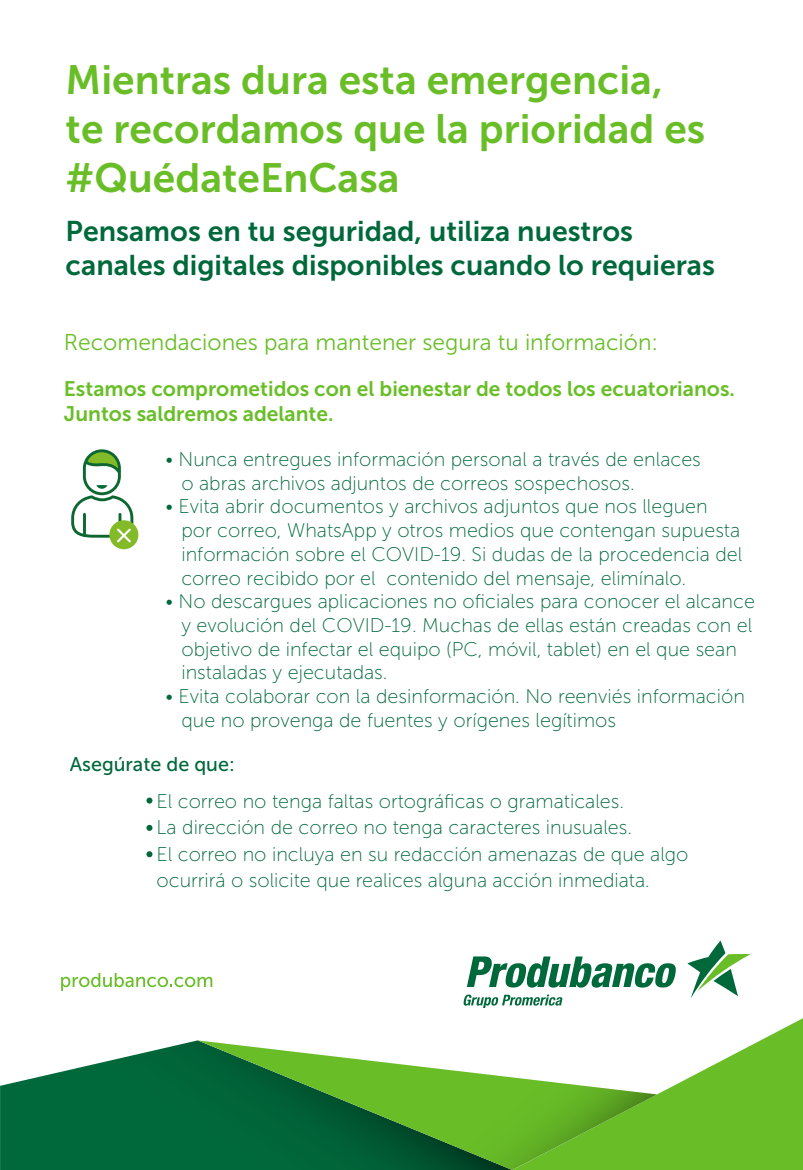
<style>
.page{position:relative;width:803px;height:1170px;background:#fff}
.page>*{position:absolute;margin:0;border:0;box-sizing:border-box;transform-origin:0 0}
.t1{font:40.75px/48.9px "Museo Sans 700";color:#69be28}
.t2{font:28.38px/34.1px "Museo Sans 700";color:#00693c}
.t3{font:22.75px "Museo Sans 300";color:#69be28}
.t4{font:21px/25.2px "Museo Sans 700";color:#69be28}
.t5{font:19.75px/23.8px "Museo Sans 100";color:#00693c}
.t6{font:19.75px "Museo Sans 500";color:#00693c}
</style>
<div class="page">
<svg style="left:657px;top:1018px;width:146px;height:151px;fill:#69be28"></svg>
<svg style="left:0;top:1040px;width:198px;height:129px;fill:#00693c"></svg>
<svg style="left:198px;top:1040px;width:459px;height:129px"></svg>
<svg style="left:61px;top:973px;width:151px;height:17px"></svg>
<svg style="left:467px;top:956px;width:209px;height:31px"></svg>
<svg style="left:463px;top:994px;width:99px;height:13px"></svg>
<svg style="left:687px;top:940px;width:63px;height:58px"></svg>
<svg style="left:146px;top:797px;width:6px;height:6px"></svg>
<svg style="left:146px;top:824px;width:6px;height:6px"></svg>
<svg style="left:146px;top:851px;width:6px;height:6px"></svg>
<div style="left:109px;top:520px;width:29px;height:29px;background:#82bb27;border-radius:50%"></div>
<svg style="left:71px;top:449px;width:62px;height:93px"></svg>
<h1 class="t1" style="left:66px;top:55px;width:641px">Mientras dura esta emergencia, te recordamos que la prioridad es #QuédateEnCasa</h1>
<h2 class="t2" style="left:66px;top:214px;width:651px">Pensamos en tu seguridad, utiliza nuestros canales digitales disponibles cuando lo requieras</h2>
<p class="t3" style="left:64px;top:330px;width:596px">Recomendaciones para mantener segura tu información:</p>
<p class="t4" style="left:64px;top:376px;width:672px">Estamos comprometidos con el bienestar de todos los ecuatorianos.<br>Juntos saldremos adelante.</p>
<p class="t5" style="left:181px;top:447px;width:521px;text-indent:-16px">• Nunca entregues información personal a través de enlaces o abras archivos adjuntos de correos sospechosos.</p>
<p class="t5" style="left:181px;top:495px;width:562px;text-indent:-16px">• Evita abrir documentos y archivos adjuntos que nos lleguen por correo, WhatsApp y otros medios que contengan supuesta información sobre el COVID-19. Si dudas de la procedencia del correo recibido por el contenido del mensaje, elimínalo.</p>
<p class="t5" style="left:181px;top:589px;width:575px;text-indent:-16px">• No descargues aplicaciones no oficiales para conocer el alcance y evolución del COVID-19. Muchas de ellas están creadas con el objetivo de infectar el equipo (PC, móvil, tablet) en el que sean instaladas y ejecutadas.</p>
<p class="t5" style="left:181px;top:684px;width:565px;text-indent:-16px">• Evita colaborar con la desinformación. No reenviés información que no provenga de fuentes y orígenes legítimos</p>
<p class="t6" style="left:70px;top:752px;width:167px">Asegúrate de que:</p>
<p class="t5" style="left:157px;top:787px;width:533px;line-height:26.6px">El correo no tenga faltas ortográficas o gramaticales.<br>La dirección de correo no tenga caracteres inusuales.<br>El correo no incluya en su redacción amenazas de que algo ocurrirá o solicite que realices alguna acción inmediata.</p>
</div>
